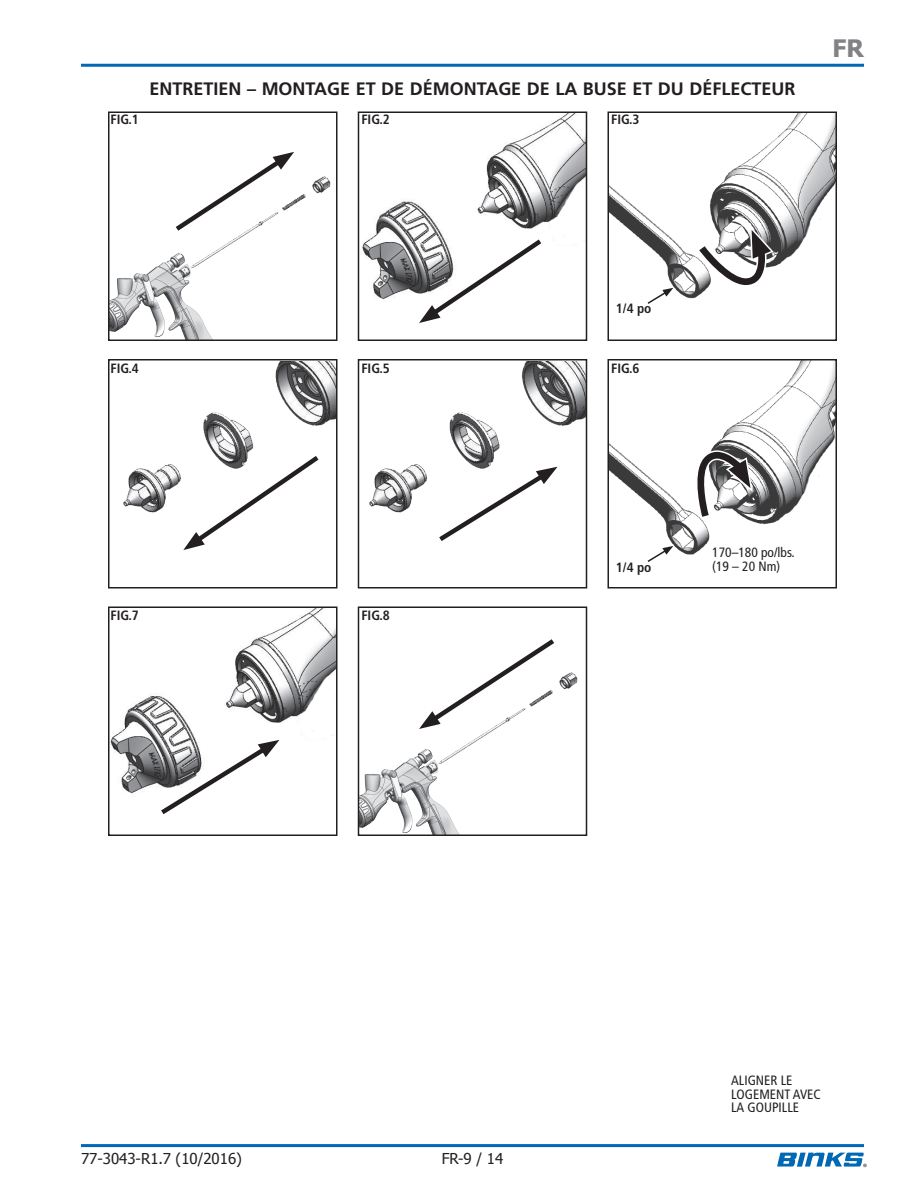
<style>
.page{position:relative;width:918px;height:1188px;background:#fff}
.page>*{position:absolute;margin:0;border:0;box-sizing:border-box;transform-origin:0 0}
.t1{font:700 24px "Tahoma";color:#808285}
.subhead1{font:700 18px "Frutiger";color:#231f20}
.t2{font:15px "Tahoma";color:#231f20}
.t3{font:condensed 13.5px/13.5px "Frutiger";color:#231f20}
.t4{font:700 condensed 13.5px "Frutiger";color:#231f20}
</style>
<div class="page">
<hr style="left:81px;top:64px;width:783px;height:3px;background:#0168b3">
<hr style="left:81px;top:1144px;width:783px;height:3px;background:#0168b3">
<svg style="left:777px;top:1153px;width:90px;height:14px"></svg>
<img style="left:111px;top:176px;width:220px;height:162px">
<div style="left:108px;top:112px;width:230px;height:229px;border:2px solid #231f20"></div>
<img style="left:362px;top:115px;width:222px;height:184px">
<div style="left:358px;top:112px;width:229px;height:229px;border:2px solid #231f20"></div>
<img style="left:611px;top:115px;width:223px;height:184px">
<div style="left:608px;top:112px;width:229px;height:229px;border:2px solid #231f20"></div>
<img style="left:123px;top:362px;width:212px;height:151px">
<div style="left:108px;top:359px;width:230px;height:230px;border:2px solid #231f20"></div>
<img style="left:369px;top:362px;width:215px;height:151px">
<div style="left:358px;top:359px;width:229px;height:230px;border:2px solid #231f20"></div>
<img style="left:611px;top:362px;width:223px;height:193px">
<div style="left:608px;top:359px;width:229px;height:230px;border:2px solid #231f20"></div>
<img style="left:111px;top:610px;width:224px;height:184px">
<div style="left:108px;top:607px;width:230px;height:229px;border:2px solid #231f20"></div>
<img style="left:361px;top:672px;width:217px;height:161px">
<div style="left:358px;top:607px;width:229px;height:229px;border:2px solid #231f20"></div>
<svg style="left:171px;top:152px;width:123px;height:83px"></svg>
<svg style="left:419px;top:235px;width:127px;height:88px"></svg>
<svg style="left:697px;top:226px;width:77px;height:61px"></svg>
<svg style="left:183px;top:452px;width:140px;height:98px"></svg>
<svg style="left:434px;top:467px;width:124px;height:74px"></svg>
<svg style="left:689px;top:450px;width:64px;height:69px"></svg>
<svg style="left:156px;top:740px;width:123px;height:75px"></svg>
<svg style="left:419px;top:639px;width:140px;height:90px"></svg>
<svg style="left:646px;top:546px;width:27px;height:16px"></svg>
<svg style="left:646px;top:288px;width:27px;height:16px"></svg>
<p class="subhead1" style="left:150px;top:78px;width:647px">ENTRETIEN – MONTAGE ET DE DÉMONTAGE DE LA BUSE ET DU DÉFLECTEUR</p>
<p class="t4" style="left:110px;top:112px;width:30px">FIG.1</p>
<p class="t4" style="left:361px;top:112px;width:30px">FIG.2</p>
<p class="t4" style="left:611px;top:112px;width:30px">FIG.3</p>
<h1 class="t1" style="left:833px;top:33px;width:33px">FR</h1>
<p class="t4" style="left:616px;top:301px;width:37px">1/4 po</p>
<p class="t4" style="left:110px;top:360px;width:30px">FIG.4</p>
<p class="t4" style="left:361px;top:360px;width:30px">FIG.5</p>
<p class="t4" style="left:611px;top:360px;width:30px">FIG.6</p>
<p class="t4" style="left:110px;top:608px;width:30px">FIG.7</p>
<p class="t4" style="left:361px;top:608px;width:30px">FIG.8</p>
<p class="t4" style="left:616px;top:559px;width:37px">1/4 po</p>
<p class="t3" style="left:712px;top:546px;width:84px">170–180 po/lbs. (19 – 20 Nm)</p>
<p class="t2" style="left:81px;top:1149px;width:162px">77-3043-R1.7 (10/2016)</p>
<p class="t2" style="left:442px;top:1149px;width:63px">FR-9 / 14</p>
<p class="t3" style="left:731px;top:1074px;width:91px">ALIGNER LE<br>LOGEMENT AVEC<br>LA GOUPILLE</p>
</div>
